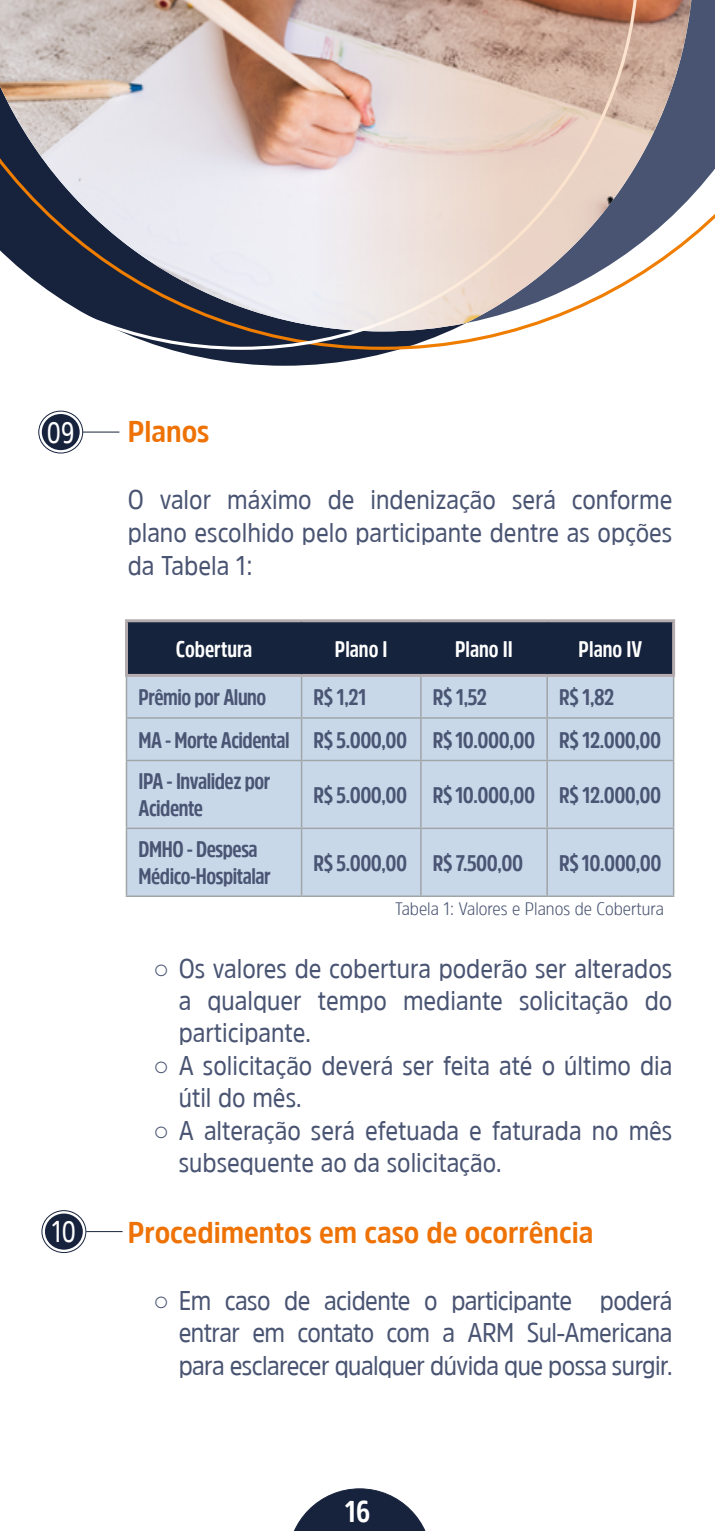
<style>
.page{position:relative;width:715px;height:1531px;background:#fff}
.page>*{position:absolute;margin:0;border:0;box-sizing:border-box;transform-origin:0 0}
.t1{font:700 30px "Amsi Pro Narw";color:#ee7205}
.t2{font:30px "Amsi Pro Cond";color:#fff}
.t3{font:700 30px "Amsi Pro Cond";color:#fff}
.t4{font:27px/32.4px "Amsi Pro Narw";color:#495472;text-align:justify}
.t5{font:700 22.5px/42px "Amsi Pro Cond";letter-spacing:-.02em;color:#495573}
.t6{font:700 22.5px "Amsi Pro Cond";color:#fff}
.t7{font:300 18px "Amsi Pro Narw";color:#495472}
.s1{font-family:"Arial";font-weight:900}
</style>
<div class="page">
<svg style="left:294px;top:1488px;width:132px;height:43px"></svg>
<div style="left:128px;top:622px;width:544px;height:52px;background:#16233c"></div>
<div style="left:127px;top:677px;width:545px;height:218px;background:#c9d8e9"></div>
<hr style="left:126px;top:677px;width:1px;height:40px;background:#a0a5a8">
<hr style="left:301px;top:677px;width:1px;height:40px;background:#a0a5a8">
<hr style="left:420px;top:677px;width:1px;height:40px;background:#a0a5a8">
<hr style="left:546px;top:677px;width:1px;height:40px;background:#a0a5a8">
<hr style="left:672px;top:677px;width:2px;height:40px;background:#a0a5a8">
<hr style="left:126px;top:717px;width:175px;height:2px;background:#a0a5a8">
<hr style="left:126px;top:719px;width:1px;height:41px;background:#a0a5a8">
<hr style="left:301px;top:717px;width:119px;height:2px;background:#a0a5a8">
<hr style="left:301px;top:719px;width:1px;height:41px;background:#a0a5a8">
<hr style="left:420px;top:717px;width:127px;height:2px;background:#a0a5a8">
<hr style="left:420px;top:719px;width:1px;height:41px;background:#a0a5a8">
<hr style="left:547px;top:717px;width:127px;height:2px;background:#a0a5a8">
<hr style="left:546px;top:719px;width:1px;height:41px;background:#a0a5a8">
<hr style="left:672px;top:719px;width:2px;height:41px;background:#a0a5a8">
<hr style="left:126px;top:760px;width:175px;height:1px;background:#a0a5a8">
<hr style="left:126px;top:761px;width:1px;height:66px;background:#a0a5a8">
<hr style="left:301px;top:760px;width:119px;height:1px;background:#a0a5a8">
<hr style="left:301px;top:761px;width:1px;height:66px;background:#a0a5a8">
<hr style="left:420px;top:760px;width:127px;height:1px;background:#a0a5a8">
<hr style="left:420px;top:761px;width:1px;height:66px;background:#a0a5a8">
<hr style="left:547px;top:760px;width:127px;height:1px;background:#a0a5a8">
<hr style="left:546px;top:761px;width:1px;height:66px;background:#a0a5a8">
<hr style="left:672px;top:761px;width:2px;height:66px;background:#a0a5a8">
<hr style="left:126px;top:827px;width:175px;height:2px;background:#a0a5a8">
<hr style="left:126px;top:829px;width:1px;height:66px;background:#a0a5a8">
<hr style="left:301px;top:827px;width:119px;height:2px;background:#a0a5a8">
<hr style="left:301px;top:829px;width:1px;height:66px;background:#a0a5a8">
<hr style="left:420px;top:827px;width:127px;height:2px;background:#a0a5a8">
<hr style="left:420px;top:829px;width:1px;height:66px;background:#a0a5a8">
<hr style="left:547px;top:827px;width:127px;height:2px;background:#a0a5a8">
<hr style="left:546px;top:829px;width:1px;height:66px;background:#a0a5a8">
<hr style="left:672px;top:829px;width:2px;height:66px;background:#a0a5a8">
<hr style="left:126px;top:895px;width:175px;height:2px;background:#a0a5a8">
<hr style="left:301px;top:895px;width:119px;height:2px;background:#a0a5a8">
<hr style="left:420px;top:895px;width:127px;height:2px;background:#a0a5a8">
<hr style="left:547px;top:895px;width:127px;height:2px;background:#a0a5a8">
<hr style="left:125px;top:619px;width:176px;height:3px;background:#b4acaf">
<hr style="left:125px;top:622px;width:3px;height:52px;background:#b4acaf">
<hr style="left:301px;top:619px;width:119px;height:3px;background:#b4acaf">
<hr style="left:420px;top:619px;width:127px;height:3px;background:#b4acaf">
<hr style="left:547px;top:619px;width:128px;height:3px;background:#b4acaf">
<hr style="left:672px;top:622px;width:3px;height:52px;background:#b4acaf">
<hr style="left:125px;top:674px;width:176px;height:3px;background:#b4acaf">
<hr style="left:301px;top:674px;width:119px;height:3px;background:#b4acaf">
<hr style="left:420px;top:674px;width:127px;height:3px;background:#b4acaf">
<hr style="left:547px;top:674px;width:128px;height:3px;background:#b4acaf">
<svg style="left:172px;top:350px;width:225px;height:16px;fill:#17233d"></svg>
<svg style="left:693px;top:0;width:21px;height:238px"></svg>
<svg style="left:119px;top:331px;width:398px;height:19px"></svg>
<hr style="left:86px;top:1231px;width:36px;height:1px;background:#17233d">
<div style="left:42px;top:1210px;width:44px;height:43px;border:1px solid #17233d;border-radius:50%"></div>
<div style="left:45px;top:1213px;width:38px;height:36px;background:#17233d;border-radius:50%"></div>
<svg style="left:0;top:0;width:693px;height:331px;background:#c5b8b6"></svg>
<hr style="left:83px;top:431px;width:36px;height:2px;background:#17233d">
<div style="left:38px;top:411px;width:45px;height:42px;border:1px solid #17233d;border-radius:50%"></div>
<div style="left:42px;top:414px;width:38px;height:36px;background:#17233d;border-radius:50%"></div>
<p class="t2" style="left:47px;top:412px;width:29px">09</p>
<p class="t2" style="left:52px;top:1211px;width:26px">10</p>
<p class="t1" style="left:128px;top:411px;width:83px">Planos</p>
<p class="t4" style="left:128px;top:482px;width:546px">O valor máximo de indenização será conforme plano escolhido pelo participante dentre as opções da Tabela 1:</p>
<p class="t6" style="left:176px;top:633px;width:78px">Cobertura</p>
<p class="t6" style="left:335px;top:633px;width:54px">Plano I</p>
<p class="t6" style="left:455px;top:633px;width:59px">Plano II</p>
<p class="t6" style="left:578px;top:633px;width:65px">Plano IV</p>
<p class="t5" style="left:138px;top:675px;width:129px">Prêmio por Aluno</p>
<p class="t5" style="left:313px;top:675px;width:54px">R$ 1,21</p>
<p class="t5" style="left:433px;top:675px;width:56px">R$ 1,52</p>
<p class="t5" style="left:138px;top:675px;width:524px;text-indent:420px">R$ 1,82<br>MA - Morte Acidental R$ 5.000,00 R$ 10.000,00 R$ 12.000,00<br>IPA - Invalidez por</p>
<p class="t5" style="left:138px;top:787px;width:66px">Acidente</p>
<p class="t5" style="left:313px;top:773px;width:349px">R$ 5.000,00 R$ 10.000,00 R$ 12.000,00</p>
<p class="t5" style="left:138px;top:835px;width:134px;line-height:27px">DMHO - Despesa<br>Médico-Hospitalar</p>
<p class="t5" style="left:313px;top:841px;width:211px">R$ 5.000,00 R$ 7.500,00</p>
<p class="t5" style="left:559px;top:841px;width:104px">R$ 10.000,00</p>
<p class="t7" style="left:395px;top:896px;width:270px">Tabela 1: Valores e Planos de Cobertura</p>
<p class="t4" style="left:179px;top:951px;width:495px;text-indent:-26px"><span class="s1">○</span> Os valores de cobertura poderão ser alterados a qualquer tempo mediante solicitação do participante.</p>
<p class="t4" style="left:179px;top:1048px;width:495px;text-indent:-26px"><span class="s1">○</span> A solicitação deverá ser feita até o último dia útil do mês.</p>
<p class="t4" style="left:179px;top:1113px;width:495px;text-indent:-26px"><span class="s1">○</span> A alteração será efetuada e faturada no mês subsequente ao da solicitação.</p>
<p class="t1" style="left:128px;top:1212px;width:467px">Procedimentos em caso de ocorrência</p>
<p class="t4" style="left:179px;top:1283px;width:495px;text-indent:-26px"><span class="s1">○</span> Em caso de acidente o participante poderá entrar em contato com a ARM Sul-Americana para esclarecer qualquer dúvida que possa surgir.</p>
<p class="t3" style="left:345px;top:1490px;width:27px">16</p>
</div>
